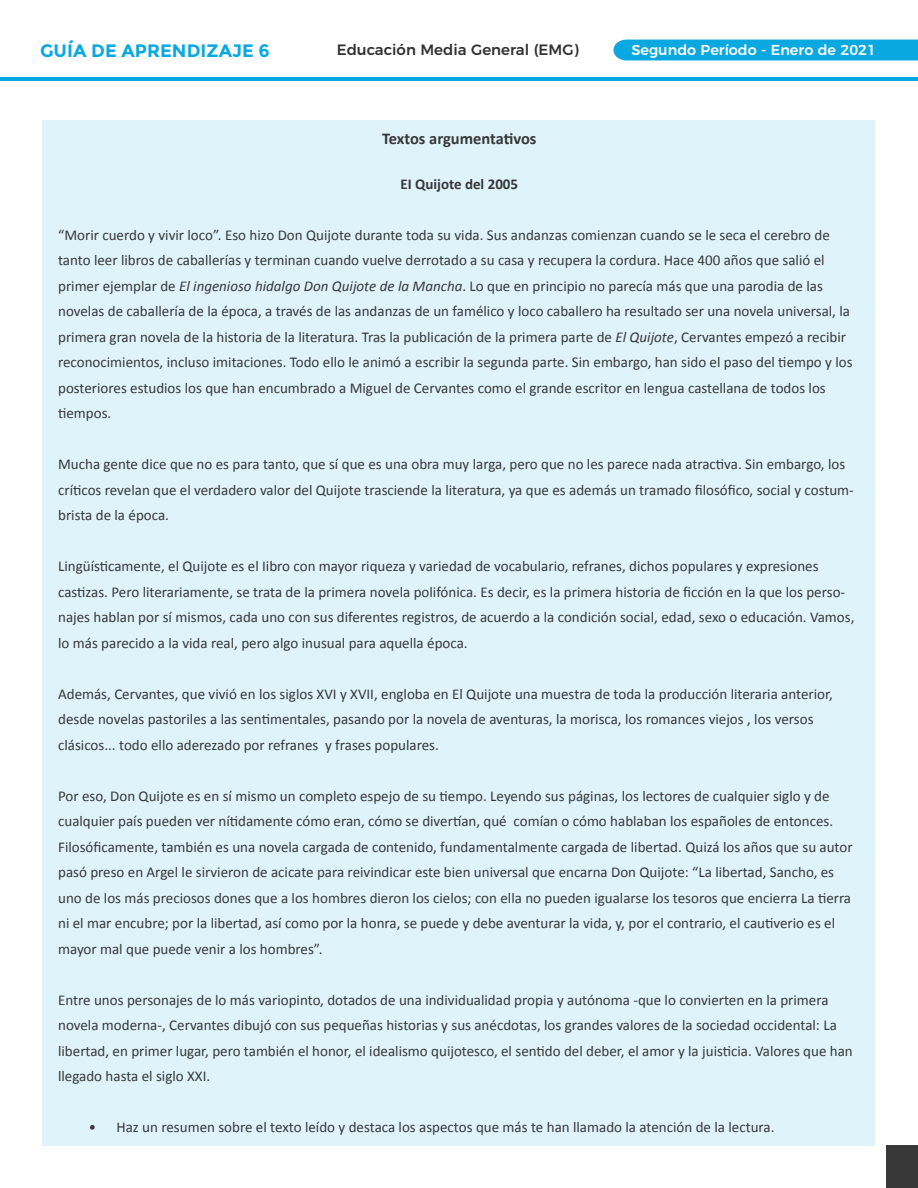
<style>
.page{position:relative;width:918px;height:1188px;background:#fff}
.page>*{position:absolute;margin:0;border:0;box-sizing:border-box;transform-origin:0 0}
.t1{font:700 18px "Montserrat";color:#09a8e0}
.t2{font:700 16.5px "Calibri";letter-spacing:-.005em;color:#373737}
.t3{font:15px/25.5px "Calibri";color:#373837}
.t4{font:500 15px "Montserrat";color:#333232}
.t5{font:700 15px "Calibri";color:#373837}
.t6{font:italic 15px "Calibri";color:#373837}
.t7{font:500 14.4px "Montserrat";color:#fff}
.s1{font-style:italic}
</style>
<div class="page">
<div style="left:43px;top:120px;width:832px;height:1025px;background:#dff3fb"></div>
<div style="left:613px;top:40px;width:305px;height:20px;background:#09a8e0"></div>
<hr style="left:0;top:78px;width:918px;height:3px;background:#09a8e0">
<div style="left:886px;top:1145px;width:32px;height:43px;background:#373837"></div>
<p class="t1" style="left:40px;top:41px;width:231px">GUÍA DE APRENDIZAJE 6</p>
<p class="t4" style="left:337px;top:44px;width:244px">Educación Media General (EMG)</p>
<p class="t7" style="left:631px;top:44px;width:246px">Segundo Período - Enero de 2021</p>
<p class="t2" style="left:382px;top:128px;width:156px">Textos argumentativos</p>
<p class="t5" style="left:400px;top:174px;width:119px">EI Quijote del 2005</p>
<p class="t3" style="left:58px;top:222px;width:796px">“Morir cuerdo y vivir loco”. Eso hizo Don Quijote durante toda su vida. Sus andanzas comienzan cuando se le seca el cerebro de tanto leer libros de caballerías y terminan cuando vuelve derrotado a su casa y recupera la cordura. Hace 400 años que salió el primer ejemplar de <span class="s1">El ingenioso hidalgo Don Quijote de la Mancha</span>. Lo que en principio no parecía más que una parodia de las novelas de caballería de la época, a través de las andanzas de un famélico y loco caballero ha resultado ser una novela universal, la primera gran novela de la historia de la literatura. Tras la publicación de la primera parte de <span class="s1">El Quijote</span>, Cervantes empezó a recibir reconocimientos, incluso imitaciones. Todo ello le animó a escribir la segunda parte. Sin embargo, han sido el paso del tiempo y los posteriores estudios los que han encumbrado a Miguel de Cervantes como el grande escritor en lengua castellana de todos los tiempos.</p>
<p class="t3" style="left:58px;top:452px;width:797px">Mucha gente dice que no es para tanto, que sí que es una obra muy larga, pero que no les parece nada atractiva. Sin embargo, los críticos revelan que el verdadero valor del Quijote trasciende la literatura, ya que es además un tramado filosófico, social y costum&shy;brista de la época.</p>
<p class="t3" style="left:58px;top:554px;width:798px">Lingüísticamente, el Quijote es el Iibro con mayor riqueza y variedad de vocabulario, refranes, dichos populares y expresiones castizas. Pero literariamente, se trata de la primera novela polifónica. Es decir, es la primera historia de ficción en la que los perso&shy;najes hablan por sí mismos, cada uno con sus diferentes registros, de acuerdo a la condición social, edad, sexo o educación. Vamos, lo más parecido a la vida real, pero algo inusual para aquella época.</p>
<p class="t3" style="left:58px;top:681px;width:776px">Además, Cervantes, que vivió en los siglos XVI y XVII, engloba en El Quijote una muestra de toda la producción literaria anterior, desde novelas pastoriles a las sentimentales, pasando por la novela de aventuras, la morisca, los romances viejos , los versos clásicos... todo ello aderezado por refranes y frases populares.</p>
<p class="t3" style="left:58px;top:783px;width:796px">Por eso, Don Quijote es en sí mismo un completo espejo de su tiempo. Leyendo sus páginas, los lectores de cualquier siglo y de cualquier país pueden ver nítidamente cómo eran, cómo se divertían, qué comían o cómo hablaban los españoles de entonces.<br>Filosóficamente, también es una novela cargada de contenido, fundamentalmente cargada de libertad. Quizá los años que su autor pasó preso en Argel le sirvieron de acicate para reivindicar este bien universal que encarna Don Quijote: “La libertad, Sancho, es uno de los más preciosos dones que a los hombres dieron los cielos; con ella no pueden igualarse los tesoros que encierra La tierra ni el mar encubre; por la libertad, así como por la honra, se puede y debe aventurar la vida, y, por el contrario, el cautiverio es el mayor mal que puede venir a los hombres”.</p>
<p class="t3" style="left:58px;top:987px;width:796px">Entre unos personajes de lo más variopinto, dotados de una individualidad propia y autónoma -que lo convierten en la primera novela moderna-, Cervantes dibujó con sus pequeñas historias y sus anécdotas, los grandes valores de la sociedad occidental: La libertad, en primer lugar, pero también el honor, el idealismo quijotesco, el sentido del deber, el amor y la juisticia. Valores que han llegado hasta el siglo XXI.</p>
<p class="t6" style="left:89px;top:1122px;width:9px">ï</p>
<p class="t3" style="left:116px;top:1115px;width:660px">Haz un resumen sobre el texto leído y destaca los aspectos que más te han llamado la atención de la lectura.</p>
</div>
